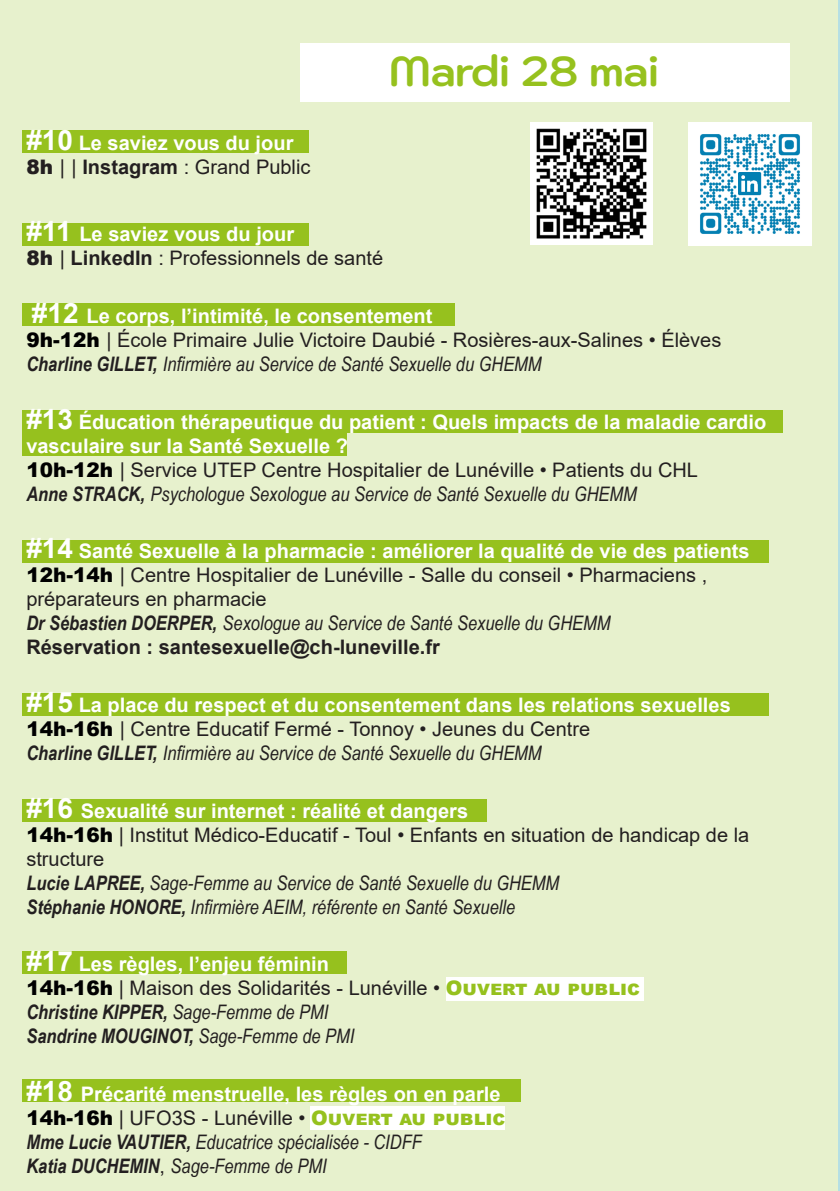
<style>
.page{position:relative;width:840px;height:1191px;background:#fff}
.page>*{position:absolute;margin:0;border:0;box-sizing:border-box;transform-origin:0 0}
.t1{font:700 42px "Kodchasan";color:#96c11e}
.t2{font:20px/24px "Arial";color:#231f20}
.t3{font:italic 20px "Arial Narrow";color:#231f20}
.t4{font:700 20px/24px "Arial";color:#fff}
.t5{font:italic 700 20px "Arial Narrow";color:#231f20}
.t6{font:700 20px "Arial";color:#231f20}
.s1{font-size:28px}
.s2{font-weight:900}
.s3{font-weight:700}
.s4{font-weight:900;color:#000}
.s5{font-weight:900;color:#96c11e}
.s6{font-weight:400}
.s7{font-family:"Arial";font-style:normal}
</style>
<div class="page">
<div style="left:0;top:0;width:839px;height:1191px;background:#e7f1cd"></div>
<div style="left:300px;top:43px;width:490px;height:59px;background:#fff"></div>
<div style="left:22px;top:410px;width:760px;height:23px;background:#96c11e"></div>
<div style="left:22px;top:130px;width:287px;height:23px;background:#96c11e"></div>
<div style="left:22px;top:540px;width:746px;height:23px;background:#96c11e"></div>
<div style="left:22px;top:693px;width:746px;height:23px;background:#96c11e"></div>
<div style="left:22px;top:799px;width:464px;height:23px;background:#96c11e"></div>
<div style="left:22px;top:951px;width:324px;height:23px;background:#96c11e"></div>
<div style="left:22px;top:1079px;width:498px;height:23px;background:#96c11e"></div>
<div style="left:22px;top:433px;width:324px;height:23px;background:#96c11e"></div>
<div style="left:22px;top:223px;width:287px;height:23px;background:#96c11e"></div>
<div style="left:22px;top:303px;width:432px;height:23px;background:#96c11e"></div>
<div style="left:446px;top:977px;width:197px;height:23px;background:#fff"></div>
<div style="left:310px;top:1106px;width:194px;height:23px;background:#fff"></div>
<hr style="left:837px;top:0;width:2px;height:1191px;background:#a2d9ee">
<img style="left:530px;top:122px;width:122px;height:122px">
<img style="left:688px;top:122px;width:123px;height:124px">
<p class="t4" style="left:26px;top:131px;width:268px"><span class="s1">#10</span> Le saviez vous du jour</p>
<p class="t2" style="left:26px;top:155px;width:285px"><span class="s2">8h</span> | | <span class="s3">Instagram</span> : Grand Public</p>
<p class="t1" style="left:389px;top:47px;width:271px">Mardi 28 mai</p>
<p class="t4" style="left:26px;top:222px;width:269px"><span class="s1">#11</span> Le saviez vous du jour</p>
<p class="t2" style="left:26px;top:246px;width:358px"><span class="s2">8h</span> | <span class="s3">LinkedIn</span> : Professionnels de santé</p>
<p class="t4" style="left:32px;top:304px;width:402px"><span class="s1">#12</span> Le corps, l’intimité, le consentement</p>
<p class="t2" style="left:26px;top:328px;width:696px"><span class="s4">9h-12h</span> | École Primaire Julie Victoire Daubié - Rosières-aux-Salines • Élèves</p>
<p class="t3" style="left:26px;top:350px;width:516px"><span class="s3">Charline GILLET,</span> Infirmière au Service de Santé Sexuelle du GHEMM</p>
<p class="t4" style="left:26px;top:410px;width:741px"><span class="s1">#13</span> Éducation thérapeutique du patient : Quels impacts de la maladie cardio vasculaire sur la Santé Sexuelle ?</p>
<p class="t2" style="left:26px;top:457px;width:672px"><span class="s4">10h-12h</span> | Service UTEP Centre Hospitalier de Lunéville • Patients du CHL</p>
<p class="t3" style="left:26px;top:480px;width:611px"><span class="s3">Anne STRACK,</span> Psychologue Sexologue au Service de Santé Sexuelle du GHEMM</p>
<p class="t4" style="left:26px;top:539px;width:724px"><span class="s1">#14</span> Santé Sexuelle à la pharmacie : améliorer la qualité de vie des patients</p>
<p class="t2" style="left:26px;top:563px;width:682px"><span class="s4">12h-14h</span> | Centre Hospitalier de Lunéville - Salle du conseil • Pharmaciens ,</p>
<p class="t2" style="left:26px;top:587px;width:242px">préparateurs en pharmacie</p>
<p class="t3" style="left:26px;top:609px;width:585px"><span class="s3">Dr Sébastien DOERPER,</span> Sexologue au Service de Santé Sexuelle du GHEMM</p>
<p class="t6" style="left:26px;top:633px;width:414px">Réservation : santesexuelle@ch-luneville.fr</p>
<p class="t4" style="left:26px;top:693px;width:705px"><span class="s1">#15</span> La place du respect et du consentement dans les relations sexuelles</p>
<p class="t2" style="left:26px;top:717px;width:565px"><span class="s4">14h-16h</span> | Centre Educatif Fermé - Tonnoy • Jeunes du Centre</p>
<p class="t3" style="left:26px;top:739px;width:516px"><span class="s3">Charline GILLET,</span> Infirmière au Service de Santé Sexuelle du GHEMM</p>
<p class="t4" style="left:26px;top:798px;width:443px"><span class="s1">#16</span> Sexualité sur internet : réalité et dangers</p>
<p class="t2" style="left:26px;top:822px;width:724px"><span class="s4">14h-16h</span> | Institut Médico-Educatif - Toul • Enfants en situation de handicap de la structure</p>
<p class="t3" style="left:26px;top:868px;width:534px"><span class="s3">Lucie LAPREE,</span> Sage-Femme au Service de Santé Sexuelle du GHEMM</p>
<p class="t3" style="left:26px;top:892px;width:490px"><span class="s3">Stéphanie HONORE,</span> Infirmière AEIM, référente en Santé Sexuelle</p>
<p class="t4" style="left:26px;top:952px;width:304px"><span class="s1">#17</span> Les règles, l’enjeu féminin</p>
<p class="t2" style="left:26px;top:976px;width:615px"><span class="s4">14h-16h</span> | Maison des Solidarités - Lunéville • <span class="s5">Ouvert au public</span></p>
<p class="t5" style="left:26px;top:997px;width:303px">Christine KIPPER, <span class="s6">Sage-Femme de PMI</span></p>
<p class="t5" style="left:26px;top:1021px;width:329px">Sandrine MOUGINOT, <span class="s6">Sage-Femme de PMI</span></p>
<p class="t4" style="left:26px;top:1082px;width:475px"><span class="s1">#18</span> Précarité menstruelle, les règles on en parle</p>
<p class="t2" style="left:26px;top:1105px;width:480px"><span class="s4">14h-16h</span> | UFO3S - Lunéville • <span class="s5">Ouvert au public</span></p>
<p class="t3" style="left:26px;top:1128px;width:396px"><span class="s3">Mme Lucie VAUTIER,</span> Educatrice spécialisée - CIDFF</p>
<p class="t3" style="left:26px;top:1152px;width:301px"><span class="s3">Katia DUCHEMIN</span><span class="s7">,</span> Sage-Femme de PMI</p>
</div>
